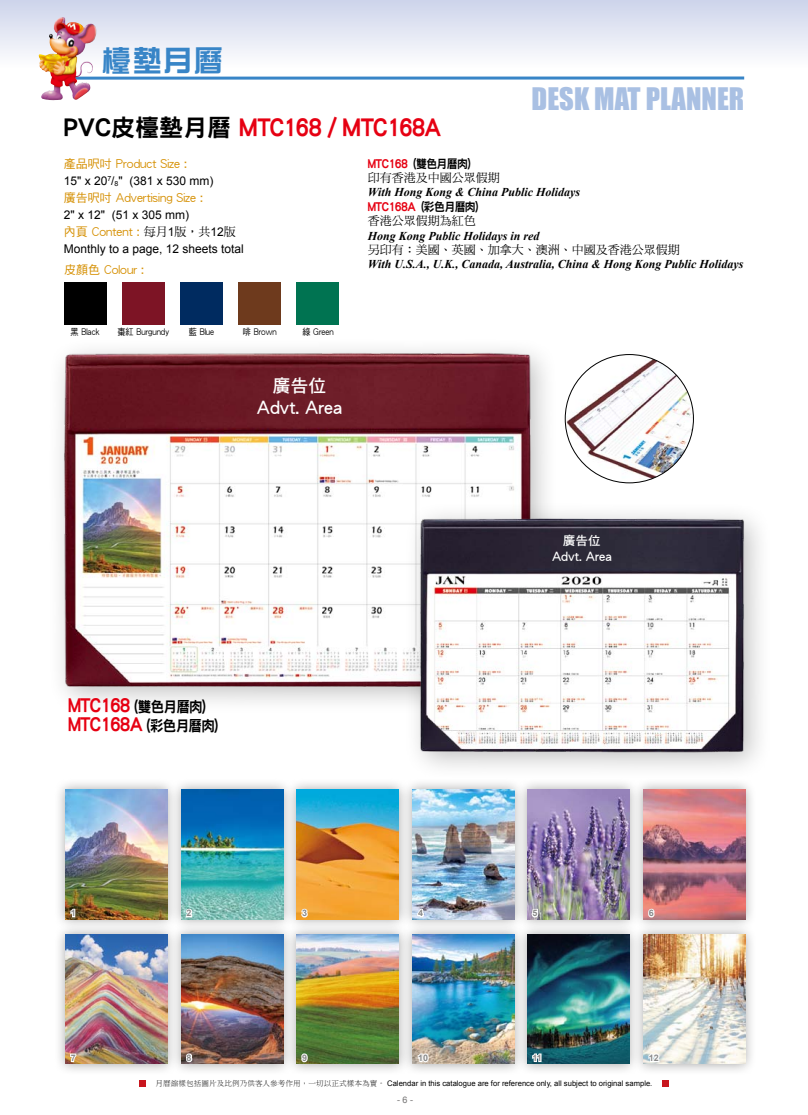
<style>
.page{position:relative;width:808px;height:1115px;background:#fff}
.page>*{position:absolute;margin:0;border:0;box-sizing:border-box;transform-origin:0 0}
.t1{font:29.25px "DF Zong Yi HK W7";color:#3885c7}
.t2{font:28.5px "Impact";color:#a9c0e3}
.t3{font:24px "DF Hei HK W9";letter-spacing:-.025em;color:#e60012}
.t4{font:18.75px "DF Hei HK W9";letter-spacing:-.05em;color:#e60012;scale:.9 1}
.t5{font:18px/21.6px "DF Hei HK W7";color:#fff;text-align:center}
.t6{font:15px "DF Hei HK W9";letter-spacing:-.05em;color:#000;scale:.9 1}
.t7{font:12.6px/15.1px "DF Hei HK W7";color:#fff;text-align:center}
.t8{font:italic 700 12px "Times New Roman";color:#000}
.t9{font:12px "DF Hei HK W5";color:#d58f00}
.t10{font:12px "Arial";color:#000}
.t11{font:12px "DF Ming HK W5";color:#000}
.t12{font:12px "DF Hei HK W9";letter-spacing:-.05em;color:#e60012;scale:.9 1}
.t13{font:12px "DF Hei HK W9";letter-spacing:-.05em;color:#000;scale:.9 1}
.t14{font:9px "DF Hei HK W5";color:#000;scale:.9 1}
.t15{font:700 9px "Arial";color:#898989}
.t16{font:9px "Arial";color:#727171}
.t17{font:7.65px "Arial";color:#000}
.s1{color:#000}
.s2{color:#e60012}
.s3{font-size:7.05px}
.s4{font-family:"DF Ming HK W5";color:#000}
.s5{font-family:"Arial";color:#000}
.s6{font-size:18.75px;color:#e60012}
.s7{font-size:15px;color:#000}
.s8{font-family:"DF Li Song HK W3"}
</style>
<div class="page">
<div style="left:47px;top:336px;width:513px;height:379px;background:#000;opacity:.25"></div>
<img style="left:51px;top:347px;width:492px;height:344px">
<div style="left:403px;top:501px;width:369px;height:280px;background:#000;opacity:.25"></div>
<img style="left:413px;top:511px;width:338px;height:241px">
<div style="left:54px;top:922px;width:125px;height:152px;background:#000;opacity:.35"></div>
<img style="left:65px;top:933px;width:102px;height:130px">
<div style="left:54px;top:777px;width:125px;height:153px;background:#000;opacity:.35"></div>
<img style="left:65px;top:789px;width:102px;height:129px">
<div style="left:285px;top:922px;width:125px;height:152px;background:#000;opacity:.35"></div>
<img style="left:297px;top:933px;width:102px;height:130px">
<div style="left:285px;top:777px;width:125px;height:153px;background:#000;opacity:.35"></div>
<img style="left:297px;top:789px;width:102px;height:129px">
<div style="left:516px;top:922px;width:125px;height:152px;background:#000;opacity:.35"></div>
<img style="left:527px;top:933px;width:102px;height:130px">
<div style="left:516px;top:777px;width:125px;height:153px;background:#000;opacity:.35"></div>
<img style="left:527px;top:789px;width:102px;height:129px">
<div style="left:169px;top:922px;width:126px;height:152px;background:#000;opacity:.35"></div>
<img style="left:181px;top:933px;width:102px;height:130px">
<div style="left:169px;top:777px;width:126px;height:153px;background:#000;opacity:.35"></div>
<img style="left:181px;top:789px;width:102px;height:129px">
<div style="left:401px;top:922px;width:125px;height:152px;background:#000;opacity:.35"></div>
<img style="left:412px;top:933px;width:102px;height:130px">
<div style="left:401px;top:777px;width:125px;height:153px;background:#000;opacity:.35"></div>
<img style="left:412px;top:789px;width:102px;height:129px">
<div style="left:632px;top:922px;width:125px;height:152px;background:#000;opacity:.35"></div>
<img style="left:643px;top:933px;width:102px;height:130px">
<div style="left:632px;top:777px;width:125px;height:153px;background:#000;opacity:.35"></div>
<img style="left:643px;top:789px;width:102px;height:129px">
<div style="left:0;top:0;width:807px;height:82px;background:linear-gradient(to bottom,#ced5eb,#fff)"></div>
<div style="left:139px;top:1080px;width:7px;height:6px;background:#c8161e"></div>
<div style="left:662px;top:1080px;width:7px;height:6px;background:#c8161e"></div>
<svg style="left:97px;top:76px;width:647px;height:4px;background:#69a3d4"></svg>
<img style="left:39px;top:17px;width:58px;height:83px">
<img style="left:565px;top:354px;width:128px;height:128px;border-radius:64px">
<svg style="left:69px;top:1052px;width:8px;height:10px"></svg>
<svg style="left:69px;top:906px;width:7px;height:12px"></svg>
<svg style="left:300px;top:1051px;width:9px;height:12px"></svg>
<svg style="left:299px;top:906px;width:10px;height:12px"></svg>
<svg style="left:531px;top:1051px;width:12px;height:11px"></svg>
<svg style="left:530px;top:907px;width:10px;height:11px"></svg>
<svg style="left:184px;top:1051px;width:10px;height:12px"></svg>
<svg style="left:184px;top:906px;width:10px;height:12px"></svg>
<svg style="left:416px;top:1051px;width:14px;height:12px"></svg>
<svg style="left:416px;top:904px;width:9px;height:14px"></svg>
<svg style="left:647px;top:1051px;width:14px;height:11px"></svg>
<svg style="left:646px;top:906px;width:10px;height:12px"></svg>
<div style="left:64px;top:282px;width:42px;height:42px;background:#000"></div>
<div style="left:180px;top:282px;width:42px;height:42px;background:#002b60"></div>
<div style="left:122px;top:282px;width:42px;height:42px;background:#7d1425"></div>
<div style="left:238px;top:282px;width:43px;height:42px;background:#6e3a1d"></div>
<div style="left:297px;top:282px;width:42px;height:42px;background:#007351"></div>
<h1 class="t1" style="left:102px;top:44px;width:123px">檯墊月曆</h1>
<h2 class="t2" style="left:532px;top:76px;width:214px">DESK MAT PLANNER</h2>
<h3 class="t3" style="left:64px;top:114px;width:379px"><span class="s1">PVC皮檯墊月曆</span> MTC168 / MTC168A</h3>
<p class="t13" style="left:368px;top:157px;width:116px"><span class="s2">MTC168</span> (雙色月曆肉)</p>
<p class="t11" style="left:368px;top:171px;width:133px">印有香港及中國公眾假期</p>
<p class="t8" style="left:368px;top:184px;width:214px">With Hong Kong &amp; China Public Holidays</p>
<p class="t12" style="left:368px;top:200px;width:124px">MTC168A <span class="s1">(彩色月曆肉)</span></p>
<p class="t11" style="left:368px;top:214px;width:109px">香港公眾假期為紅色</p>
<p class="t8" style="left:368px;top:227px;width:173px">Hong Kong Public Holidays in red</p>
<p class="t11" style="left:368px;top:243px;width:313px">另印有：美國、英國、加拿大、澳洲、中國及香港公眾假期</p>
<p class="t8" style="left:368px;top:256px;width:377px">With U.S.A., U.K., Canada, Australia, China &amp; Hong Kong Public Holidays</p>
<p class="t9" style="left:64px;top:157px;width:125px">產品呎吋 Product Size :</p>
<p class="t10" style="left:64px;top:173px;width:151px">15" x 20<sup>7</sup>/<span class="s3">8</span>" (381 x 530 mm)</p>
<p class="t9" style="left:64px;top:191px;width:141px">廣告呎吋 Advertising Size :</p>
<p class="t10" style="left:64px;top:207px;width:127px">2" x 12" (51 x 305 mm)</p>
<p class="t9" style="left:64px;top:225px;width:174px">內頁 Content : <span class="s4">每月</span><span class="s5">1</span><span class="s4">版，共</span><span class="s5">12</span><span class="s4">版</span></p>
<p class="t10" style="left:64px;top:241px;width:182px">Monthly to a page, 12 sheets total</p>
<p class="t9" style="left:64px;top:263px;width:81px">皮顏色 Colour :</p>
<p class="t14" style="left:71px;top:327px;width:34px">黑 Black</p>
<p class="t14" style="left:117px;top:327px;width:59px">棗紅 Burgundy</p>
<p class="t14" style="left:189px;top:327px;width:30px">藍 Blue</p>
<p class="t14" style="left:243px;top:327px;width:39px">啡 Brown</p>
<p class="t14" style="left:302px;top:327px;width:36px">綠 Green</p>
<h3 class="t5" style="left:257px;top:374px;width:87px">廣告位<br>Advt. Area</h3>
<p class="t7" style="left:552px;top:533px;width:61px">廣告位<br>Advt. Area</p>
<p class="t6" style="left:68px;top:698px;width:155px"><span class="s6">MTC168</span> (雙色月曆肉)</p>
<h3 class="t4" style="left:68px;top:714px;width:168px">MTC168A <span class="s7">(彩色月曆肉)</span></h3>
<p class="t15" style="left:71px;top:906px;width:7px">1</p>
<p class="t15" style="left:187px;top:906px;width:7px">2</p>
<p class="t15" style="left:302px;top:906px;width:7px">3</p>
<p class="t15" style="left:418px;top:906px;width:7px">4</p>
<p class="t15" style="left:532px;top:906px;width:7px">5</p>
<p class="t15" style="left:649px;top:906px;width:7px">6</p>
<p class="t15" style="left:71px;top:1051px;width:7px">7</p>
<p class="t15" style="left:187px;top:1051px;width:7px">8</p>
<p class="t15" style="left:302px;top:1051px;width:7px">9</p>
<p class="t15" style="left:418px;top:1051px;width:12px">10</p>
<p class="t15" style="left:532px;top:1051px;width:11px">11</p>
<p class="t15" style="left:649px;top:1051px;width:12px">12</p>
<p class="t17" style="left:156px;top:1078px;width:498px"><span class="s8">月曆縮樣包括圖片及比例乃供客人參考作用，一切以正式樣本為實。</span> Calendar in this catalogue are for reference only, all subject to original sample.</p>
<p class="t16" style="left:397px;top:1093px;width:18px">- 6 -</p>
</div>
